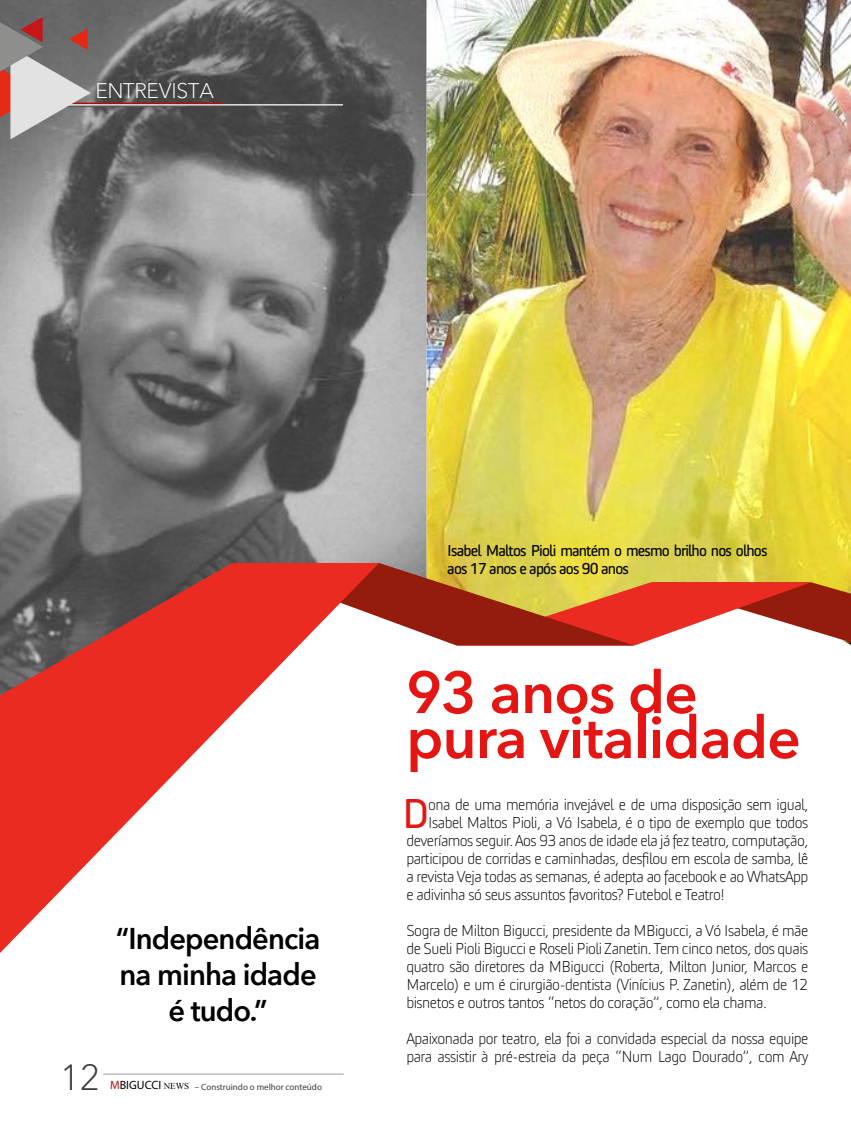
<style>
.page{position:relative;width:851px;height:1127px;background:#fff}
.page>*{position:absolute;margin:0;border:0;box-sizing:border-box;transform-origin:0 0}
.t1{font:600 58.5px/45px "Avenir Next";letter-spacing:-.015em;color:#e41513}
.t2{font:43.5px "Rhodia";color:#e41513}
.t3{font:300 36px "Avenir Next LT Pro";color:#3c3c3b}
.t4{font:600 30px/36px "Avenir Next";letter-spacing:-.03em;color:#000;text-align:center}
.t5{font:300 21px "Avenir Next LT Pro";letter-spacing:-.015em;color:#fff}
.t6{font:300 16.5px/18px "Rhodia";letter-spacing:-.03em;color:#000;text-align:justify}
.t7{font:16.5px/18px "Rhodia";letter-spacing:-.05em;color:#000}
.t8{font:9px "Myriad Pro";color:#3c3c3b}
.s1{font-size:12px;color:#ae0f0a}
.s2{font-size:12px;color:#000}
.s3{font-family:"Times New Roman";color:#000}
</style>
<div class="page">
<img style="left:0;top:0;width:426px;height:563px">
<img style="left:426px;top:0;width:424px;height:563px">
<svg style="left:379px;top:563px;width:471px;height:82px;background:#cb7645"></svg>
<svg style="left:0;top:563px;width:379px;height:390px"></svg>
<hr style="left:103px;top:1074px;width:241px;height:1px;background:#9d9d9c">
<hr style="left:0;top:106px;width:187px;height:1px;background:#575756">
<hr style="left:0;top:104px;width:343px;height:2px;background:#e3e2e2">
<hr style="left:0;top:103px;width:222px;height:1px;background:#ae0f0a">
<svg style="left:0;top:11px;width:91px;height:148px;background:#9a8d8c"></svg>
<p class="t5" style="left:95px;top:73px;width:120px">ENTREVISTA</p>
<h3 class="t4" style="left:116px;top:920px;width:206px">“Independência na minha idade é tudo.”</h3>
<h3 class="t3" style="left:60px;top:1047px;width:42px">12</h3>
<p class="t8" style="left:110px;top:1081px;width:213px"><span class="s1">M</span><span class="s2">BIGUCCI</span> <span class="s3">NEWS</span> – Construindo o melhor conteúdo</p>
<p class="t7" style="left:447px;top:541px;width:321px">Isabel Maltos Pioli mantém o mesmo brilho nos olhos aos 17 anos e após aos 90 anos</p>
<h1 class="t1" style="left:406px;top:670px;width:396px">93 anos de pura vitalidade</h1>
<h2 class="t2" style="left:402px;top:790px;width:29px">D</h2>
<p class="t6" style="left:428px;top:795px;width:382px">ona de uma memória invejável e de uma disposição sem igual,</p>
<p class="t6" style="left:428px;top:813px;width:381px">Isabel Maltos Pioli, a Vó Isabela, é o tipo de exemplo que todos</p>
<p class="t6" style="left:406px;top:831px;width:403px">deveríamos seguir. Aos 93 anos de idade ela já fez teatro, computação,</p>
<p class="t6" style="left:406px;top:849px;width:403px">participou de corridas e caminhadas, desfilou em escola de samba, lê</p>
<p class="t6" style="left:406px;top:867px;width:403px">a revista Veja todas as semanas, é adepta ao facebook e ao WhatsApp</p>
<p class="t6" style="left:406px;top:885px;width:320px">e adivinha só seus assuntos favoritos? Futebol e Teatro!</p>
<p class="t6" style="left:406px;top:921px;width:403px">Sogra de Milton Bigucci, presidente da MBigucci, a Vó Isabela, é mãe de Sueli Pioli Bigucci e Roseli Pioli Zanetin. Tem cinco netos, dos quais quatro são diretores da MBigucci (Roberta, Milton Junior, Marcos e Marcelo) e um é cirurgião-dentista (Vinícius P. Zanetin), além de 12 bisnetos e outros tantos “netos do coração”, como ela chama.</p>
<p class="t6" style="left:406px;top:1029px;width:404px">Apaixonada por teatro, ela foi a convidada especial da nossa equipe para assistir à pré-estreia da peça “Num Lago Dourado”, com Ary</p>
</div>
